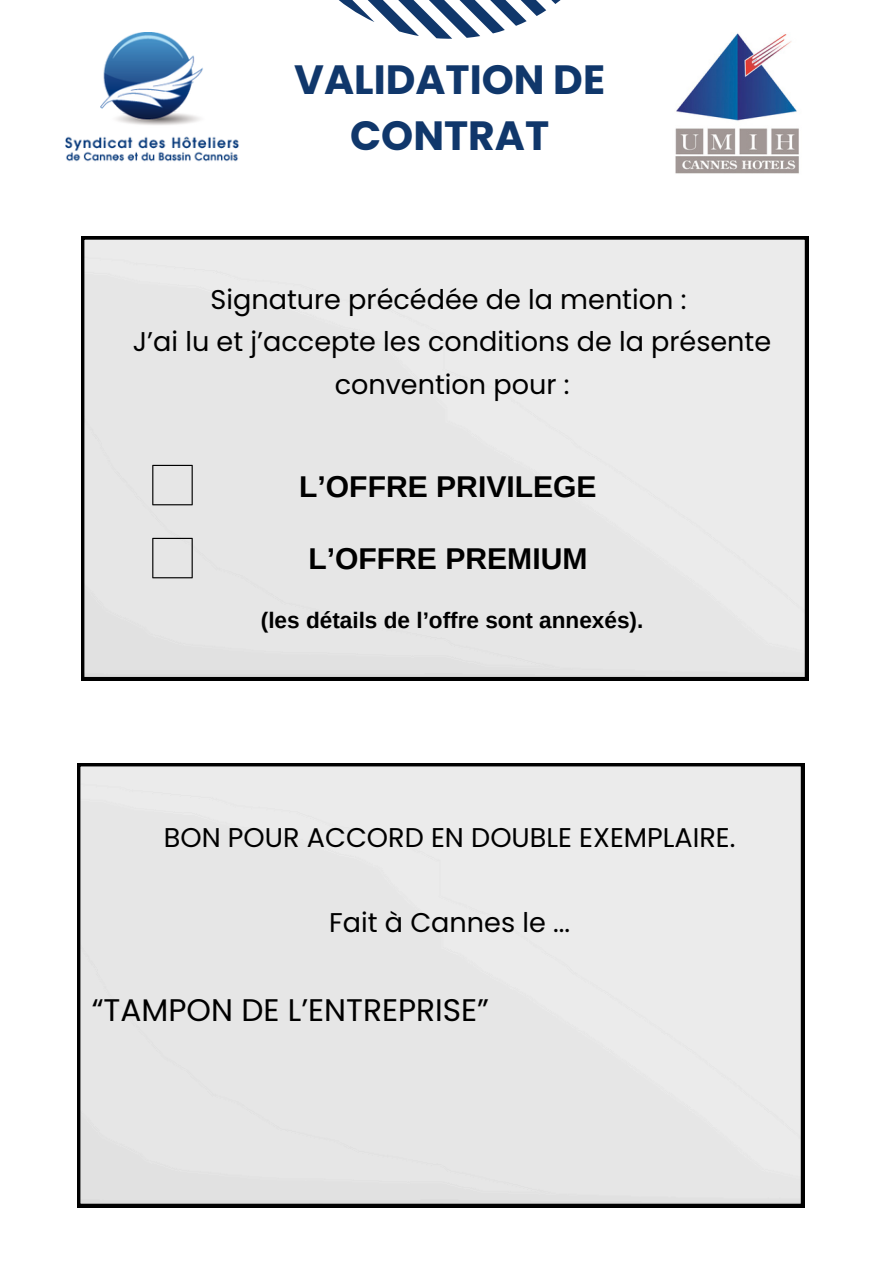
<style>
.page{position:relative;width:894px;height:1264px;background:#fff}
.page>*{position:absolute;margin:0;border:0;box-sizing:border-box;transform-origin:0 0}
.t1{font:700 40.8px/56.2px "Poppins";color:#10376b;text-align:center}
.t2{font:31.2px "Poppins";color:#000}
.t3{font:700 30px "Arimo";color:#000}
.t4{font:27px/42.8px "Poppins";color:#000;text-align:center}
.t5{font:700 22.5px "Arimo";color:#000}
</style>
<div class="page">
<svg style="left:339px;top:0;width:222px;height:38px"></svg>
<img style="left:66px;top:32px;width:173px;height:130px">
<img style="left:675px;top:33px;width:124px;height:141px">
<div style="left:81px;top:236px;width:726px;height:444px;background:#e6e6e6"></div>
<div style="left:77px;top:763px;width:727px;height:444px;background:#e6e6e6"></div>
<svg style="left:152px;top:538px;width:41px;height:40px;background:#cfcfcf"></svg>
<svg style="left:152px;top:465px;width:41px;height:40px;background:#cfcfcf"></svg>
<p class="t1" style="left:294px;top:52px;width:312px">VALIDATION DE<br>CONTRAT</p>
<p class="t4" style="left:133px;top:278px;width:639px">Signature précédée de la mention :<br>J’ai lu et j’accepte les conditions de la présente convention pour :</p>
<p class="t3" style="left:299px;top:469px;width:299px">L’OFFRE PRIVILEGE</p>
<h4 class="t3" style="left:308px;top:541px;width:280px">L’OFFRE PREMIUM</h4>
<p class="t5" style="left:261px;top:608px;width:384px">(les détails de l’offre sont annexés).</p>
<p class="t4" style="left:164px;top:815px;width:573px">BON POUR ACCORD EN DOUBLE EXEMPLAIRE.</p>
<p class="t4" style="left:329px;top:901px;width:242px">Fait à Cannes le ...</p>
<p class="t2" style="left:92px;top:988px;width:399px">“TAMPON DE L’ENTREPRISE”</p>
</div>
